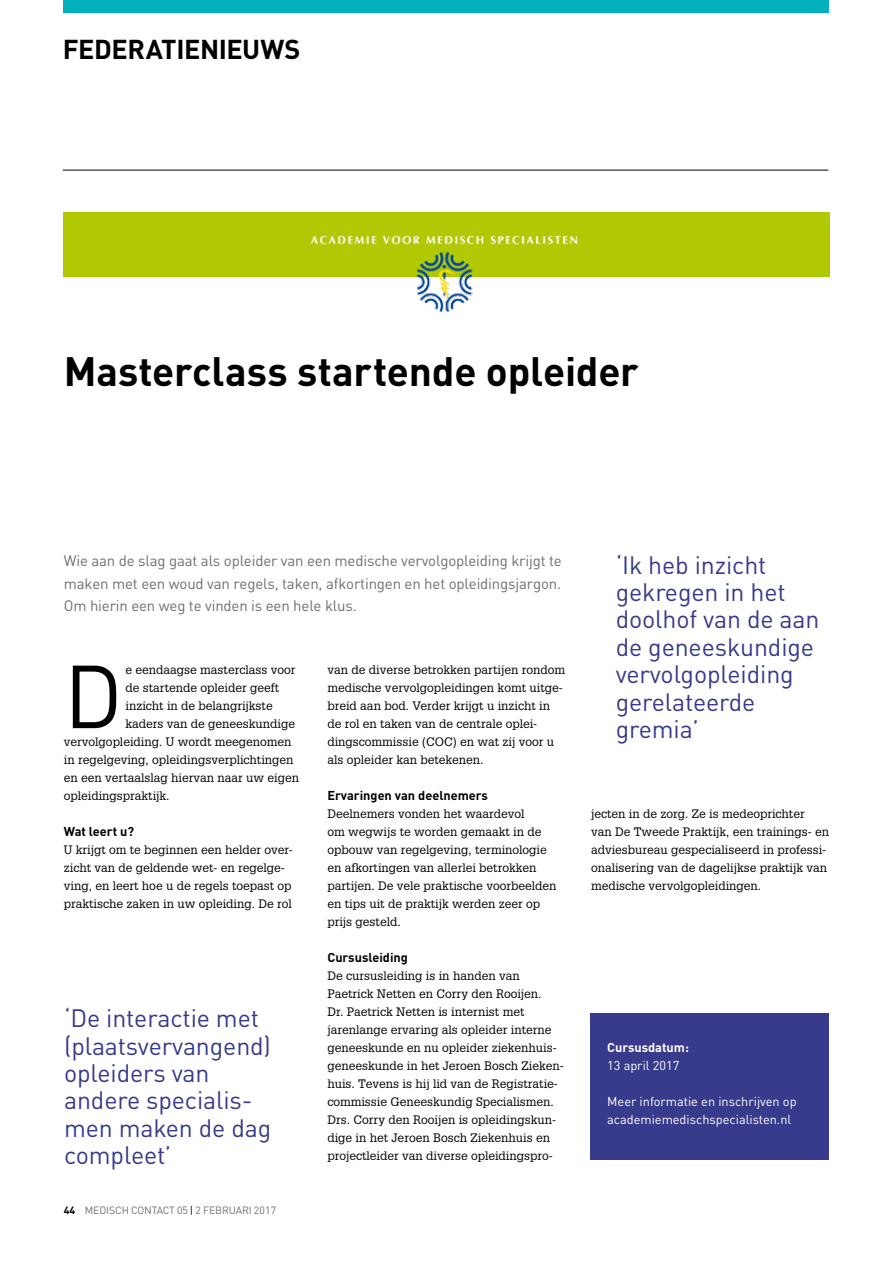
<style>
.page{position:relative;width:893px;height:1263px;background:#fff}
.page>*{position:absolute;margin:0;border:0;box-sizing:border-box;transform-origin:0 0}
.t1{font:87.9px "DINOT";color:#000}
.t2{font:700 40.5px "DINOT";letter-spacing:-.005em;color:#000}
.t3{font:700 27px "DINOT";letter-spacing:-.015em;color:#000}
.t4{font:24.9px/27.5px "DINOT";letter-spacing:-.005em;color:#383b8b}
.t5{font:15px/22.5px "DINOT";letter-spacing:-.01em;color:#706f6f;text-align:justify}
.t6{font:12.75px/18px "DINOT";color:#fff}
.t7{font:700 12.75px "DINOT";color:#000}
.t8{font:700 12.75px "DINOT";color:#fff}
.t9{font:12px/18px "Glypha LT Std";color:#000}
.t10{font:10.5px "DINOT";letter-spacing:-.015em;color:#706f6f}
.s1{font-weight:700;color:#000}
.s2{color:#000}
</style>
<div class="page">
<div style="left:64px;top:0;width:765px;height:13px;background:#00b1bb"></div>
<hr style="left:63px;top:170px;width:765px;height:1px;background:#000">
<div style="left:590px;top:1013px;width:238px;height:146px;background:#383b8b"></div>
<img style="left:64px;top:213px;width:765px;height:100px">
<h3 class="t3" style="left:63px;top:32px;width:239px">FEDERATIENIEUWS</h3>
<h2 class="t2" style="left:64px;top:345px;width:576px">Masterclass startende opleider</h2>
<p class="t5" style="left:64px;top:549px;width:500px">Wie aan de slag gaat als opleider van een medische vervolgopleiding krijgt te maken met een woud van regels, taken, afkortingen en het opleidingsjargon.<br>Om hierin een weg te vinden is een hele klus.</p>
<h1 class="t1" style="left:64px;top:641px;width:61px">D</h1>
<p class="t9" style="left:126px;top:661px;width:171px">e eendaagse masterclass voor</p>
<p class="t9" style="left:126px;top:679px;width:155px">de startende opleider geeft</p>
<p class="t9" style="left:126px;top:697px;width:149px">inzicht in de belangrijkste</p>
<p class="t9" style="left:126px;top:715px;width:171px">kaders van de geneeskundige</p>
<p class="t9" style="left:64px;top:733px;width:229px">vervolgopleiding. U wordt meegenomen</p>
<p class="t9" style="left:64px;top:751px;width:231px">in regelgeving, opleidingsverplichtingen</p>
<p class="t9" style="left:64px;top:769px;width:237px">en een vertaalslag hiervan naar uw eigen</p>
<p class="t9" style="left:64px;top:787px;width:107px">opleidingspraktijk.</p>
<p class="t7" style="left:64px;top:823px;width:72px">Wat leert u?</p>
<p class="t9" style="left:64px;top:841px;width:231px">U krijgt om te beginnen een helder over&shy;zicht van de geldende wet- en regelge&shy;ving, en leert hoe u de regels toepast op praktische zaken in uw opleiding. De rol</p>
<h3 class="t4" style="left:64px;top:1004px;width:209px">‘De interactie met (plaatsvervangend) opleiders van andere specialis&shy;men maken de dag compleet’</h3>
<p class="t10" style="left:64px;top:1204px;width:214px"><span class="s1">44</span> MEDISCH CONTACT 05 <span class="s2">|</span> 2 FEBRUARI 2017</p>
<p class="t9" style="left:327px;top:661px;width:239px">van de diverse betrokken partijen rondom medische vervolgopleidingen komt uitge&shy;breid aan bod. Verder krijgt u inzicht in de rol en taken van de centrale oplei&shy;dingscommissie (COC) en wat zij voor u als opleider kan betekenen.</p>
<p class="t7" style="left:327px;top:787px;width:162px">Ervaringen van deelnemers</p>
<p class="t9" style="left:327px;top:805px;width:230px">Deelnemers vonden het waardevol<br>om wegwijs te worden gemaakt in de opbouw van regelgeving, terminologie en afkortingen van allerlei betrokken partijen. De vele praktische voorbeelden en tips uit de praktijk werden zeer op prijs gesteld.</p>
<p class="t7" style="left:327px;top:949px;width:82px">Cursusleiding</p>
<p class="t9" style="left:327px;top:967px;width:238px">De cursusleiding is in handen van Paetrick Netten en Corry den Rooijen.<br>Dr. Paetrick Netten is internist met jarenlange ervaring als opleider interne geneeskunde en nu opleider ziekenhuis&shy;geneeskunde in het Jeroen Bosch Zieken&shy;huis. Tevens is hij lid van de Registratie&shy;commissie Geneeskundig Specialismen.<br>Drs. Corry den Rooijen is opleidingskun&shy;dige in het Jeroen Bosch Ziekenhuis en projectleider van diverse opleidingspro-</p>
<h3 class="t4" style="left:616px;top:550px;width:205px">‘Ik heb inzicht gekregen in het doolhof van de aan de geneeskundige vervolgopleiding gerelateerde gremia’</h3>
<p class="t9" style="left:591px;top:805px;width:240px">jecten in de zorg. Ze is medeoprichter<br>van De Tweede Praktijk, een trainings- en adviesbureau gespecialiseerd in professi&shy;onalisering van de dagelijkse praktijk van medische vervolgopleidingen.</p>
<p class="t8" style="left:607px;top:1039px;width:83px">Cursusdatum:</p>
<p class="t6" style="left:607px;top:1056px;width:74px">13 april 2017</p>
<p class="t6" style="left:607px;top:1092px;width:191px">Meer informatie en inschrijven op academiemedischspecialisten.nl</p>
</div>
